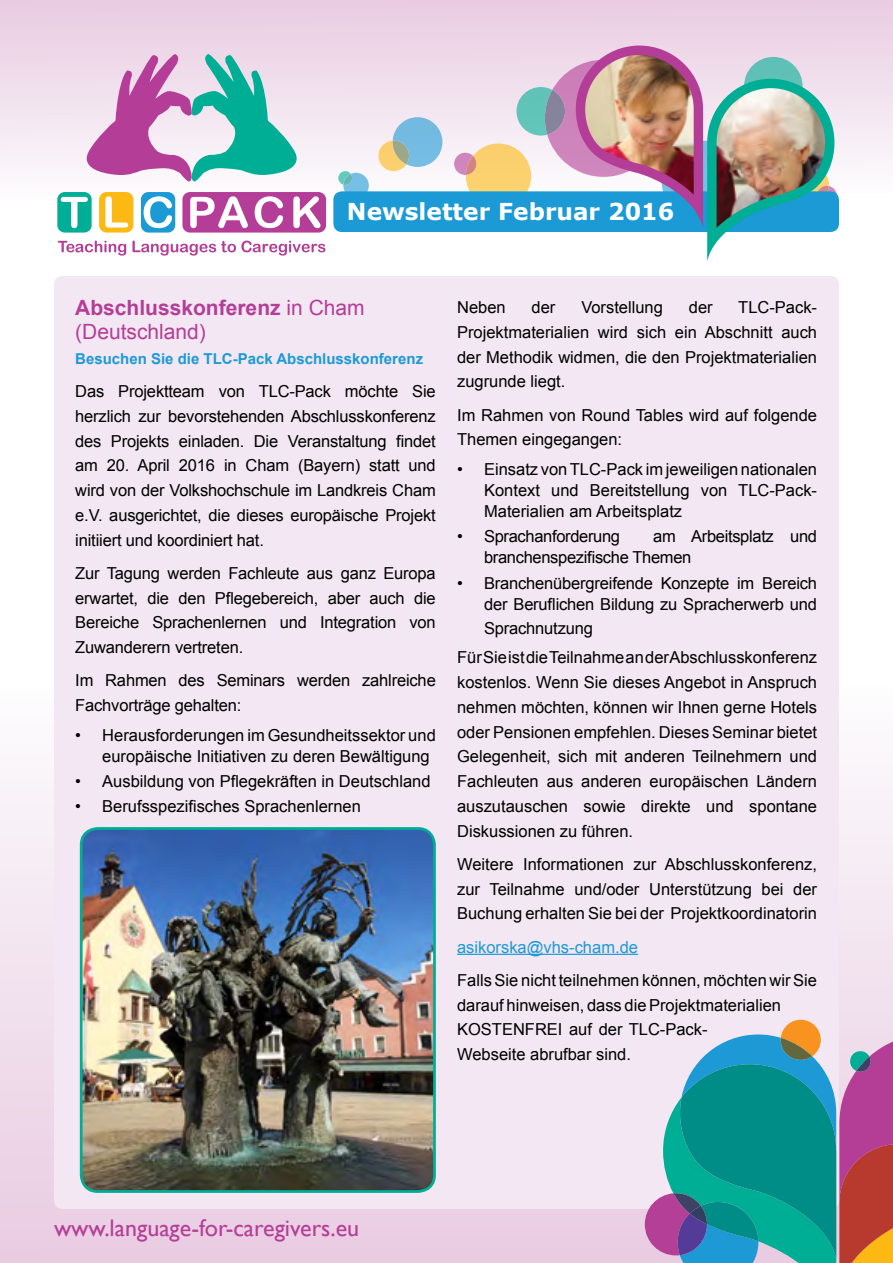
<style>
.page{position:relative;width:893px;height:1263px;background:#fff}
.page>*{position:absolute;margin:0;border:0;box-sizing:border-box;transform-origin:0 0}
.t1{font:24px "Gill Sans";color:#b43e97}
.t2{font:700 23.25px "Verdana";color:#fff}
.t3{font:21px/24px "Arial";color:#b43e97}
.t4{font:16.5px/24.8px "Arial";color:#000;text-align:justify}
.t5{font:16.5px/21px "Arial";letter-spacing:-.02em;color:#000}
.t6{font:16.5px "Arial";color:#1c9ad6}
.t7{font:700 15px "Arial";color:#1c9ad6}
.s1{font-weight:700}
</style>
<div class="page">
<div style="left:0;top:452px;width:893px;height:811px;background:linear-gradient(to bottom,#fff,#eacee3)"></div>
<div style="left:0;top:0;width:893px;height:275px;background:linear-gradient(to bottom,#e9cee3,#fff)"></div>
<div style="left:54px;top:276px;width:785px;height:933px;background:#f2e7f2;border-radius:9px"></div>
<svg style="left:57px;top:192px;width:35px;height:41px"></svg>
<svg style="left:99px;top:192px;width:34px;height:41px"></svg>
<svg style="left:141px;top:192px;width:34px;height:41px"></svg>
<svg style="left:182px;top:192px;width:144px;height:41px"></svg>
<svg style="left:73px;top:54px;width:237px;height:128px;background:#b3b7cb"></svg>
<svg style="left:58px;top:241px;width:68px;height:15px"></svg>
<svg style="left:132px;top:241px;width:193px;height:15px"></svg>
<svg style="left:645px;top:1020px;width:248px;height:243px"></svg>
<svg style="left:378px;top:117px;width:64px;height:54px;background:#b0cbd1"></svg>
<svg style="left:338px;top:171px;width:31px;height:21px"></svg>
<div style="left:333px;top:191px;width:506px;height:41px;background:#1c9ad6;border-radius:9px"></div>
<img style="left:454px;top:46px;width:383px;height:215px">
<hr style="left:457px;top:954px;width:181px;height:1px;background:#1c9ad6">
<img style="left:81px;top:828px;width:351px;height:363px">
<div style="left:80px;top:827px;width:356px;height:366px;border:3px solid #00ae95;border-radius:17px"></div>
<h2 class="t2" style="left:347px;top:196px;width:329px">Newsletter Februar 2016</h2>
<p class="t3" style="left:75px;top:296px;width:291px"><span class="s1">Abschlusskonferenz</span> in Cham (Deutschland)</p>
<p class="t7" style="left:75px;top:349px;width:349px">Besuchen Sie die TLC-Pack Abschlusskonferenz</p>
<p class="t4" style="left:75px;top:379px;width:362px">Das Projektteam von TLC-Pack möchte Sie herzlich zur bevorstehenden Abschlusskonferenz des Projekts einladen. Die Veranstaltung findet am 20. April 2016 in Cham (Bayern) statt und wird von der Volkshochschule im Landkreis Cham e.V. ausgerichtet, die dieses europäische Projekt initiiert und koordiniert hat.</p>
<p class="t4" style="left:75px;top:561px;width:362px">Zur Tagung werden Fachleute aus ganz Europa erwartet, die den Pflegebereich, aber auch die Bereiche Sprachenlernen und Integration von Zuwanderern vertreten.</p>
<p class="t4" style="left:75px;top:668px;width:362px">Im Rahmen des Seminars werden zahlreiche<br>Fachvorträge gehalten:</p>
<p class="t4" style="left:102px;top:724px;width:335px;line-height:21px;text-indent:-27px">• Herausforderungen im Gesundheitssektor und europäische Initiativen zu deren Bewältigung</p>
<p class="t4" style="left:75px;top:769px;width:357px">• Ausbildung von Pflegekräften in Deutschland</p>
<p class="t4" style="left:75px;top:794px;width:287px">• Berufsspezifisches Sprachenlernen</p>
<p class="t4" style="left:457px;top:295px;width:362px;text-indent:281px">TLC-Pack-Projektmaterialien wird sich ein Abschnitt auch der Methodik widmen, die den Projektmaterialien zugrunde liegt.</p>
<p class="t4" style="left:457px;top:403px;width:361px">Im Rahmen von Round Tables wird auf folgende<br>Themen eingegangen:</p>
<p class="t4" style="left:484px;top:459px;width:334px;line-height:21px;text-indent:-27px">• Einsatz von TLC-Pack im jeweiligen nationalen Kontext und Bereitstellung von TLC-Pack-Materialien am Arbeitsplatz</p>
<p class="t5" style="left:457px;top:526px;width:164px">• Sprachanforderung</p>
<p class="t4" style="left:457px;top:295px;width:50px">Neben</p>
<p class="t4" style="left:532px;top:295px;width:25px">der</p>
<p class="t4" style="left:581px;top:295px;width:83px">Vorstellung</p>
<p class="t4" style="left:689px;top:295px;width:25px">der</p>
<p class="t5" style="left:484px;top:526px;width:334px;text-indent:169px">am Arbeitsplatz und branchenspezifische Themen</p>
<p class="t4" style="left:457px;top:572px;width:361px;line-height:21px;text-align:right">• Branchenübergreifende Konzepte im Bereich der Beruflichen Bildung zu Spracherwerb und</p>
<p class="t4" style="left:457px;top:614px;width:361px;line-height:29px;text-indent:27px">Sprachnutzung<br>Für Sie ist die Teilnahme an der Abschlusskonferenz</p>
<p class="t4" style="left:457px;top:670px;width:361px">kostenlos. Wenn Sie dieses Angebot in Anspruch nehmen möchten, können wir Ihnen gerne Hotels oder Pensionen empfehlen. Dieses Seminar bietet Gelegenheit, sich mit anderen Teilnehmern und Fachleuten aus anderen europäischen Ländern auszutauschen sowie direkte und spontane Diskussionen zu führen.</p>
<p class="t4" style="left:457px;top:852px;width:361px">Weitere Informationen zur Abschlusskonferenz, zur Teilnahme und/oder Unterstützung bei der Buchung erhalten Sie bei der Projektkoordinatorin</p>
<p class="t6" style="left:457px;top:936px;width:182px">asikorska@vhs-cham.de</p>
<p class="t4" style="left:457px;top:968px;width:361px;text-align:left">Falls Sie nicht teilnehmen können, möchten wir Sie darauf hinweisen, dass die Projektmaterialien KOSTENFREI auf der TLC-Pack-<br>Webseite abrufbar sind.</p>
<h1 class="t1" style="left:54px;top:1214px;width:307px">www.language-for-caregivers.eu</h1>
</div>
